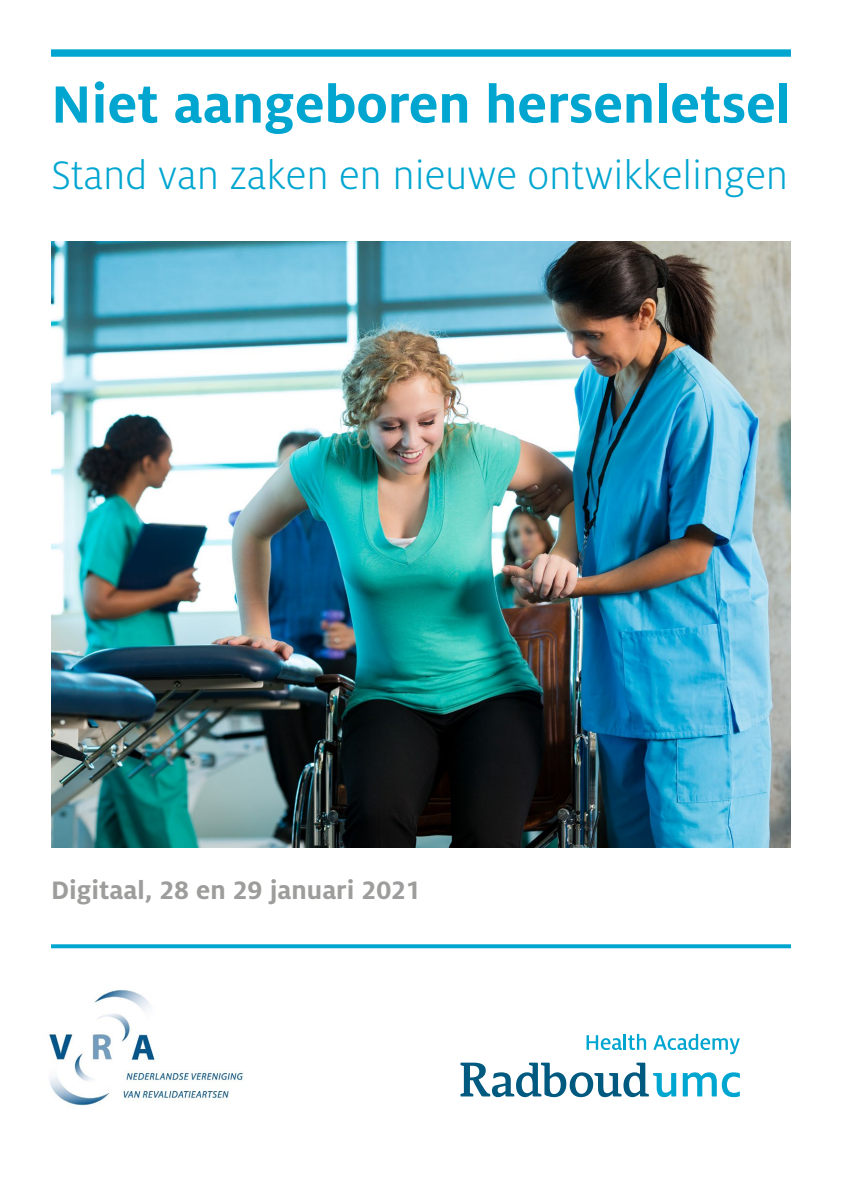
<style>
.page{position:relative;width:842px;height:1191px;background:#fff}
.page>*{position:absolute;margin:0;border:0;box-sizing:border-box;transform-origin:0 0}
.t1{font:700 58px "Milo OT";color:#00a6d0}
.t2{font:300 44px "Milo OT";color:#00a6d0}
.t3{font:700 28px "Milo OT";color:#9d9d9c}
</style>
<div class="page">
<div style="left:51px;top:49px;width:740px;height:8px;background:#00a6d0"></div>
<img style="left:51px;top:242px;width:740px;height:606px">
<svg style="left:460px;top:1062px;width:280px;height:35px"></svg>
<svg style="left:586px;top:1034px;width:60px;height:16px"></svg>
<svg style="left:653px;top:1034px;width:87px;height:20px"></svg>
<svg style="left:51px;top:944px;width:740px;height:4px;background:#12acd3"></svg>
<img style="left:49px;top:990px;width:194px;height:116px">
<h1 class="t1" style="left:51px;top:72px;width:741px">Niet aangeboren hersenletsel</h1>
<p class="t2" style="left:51px;top:151px;width:739px">Stand van zaken en nieuwe ontwikkelingen</p>
<p class="t3" style="left:51px;top:874px;width:371px">Digitaal, 28 en 29 januari 2021</p>
</div>
